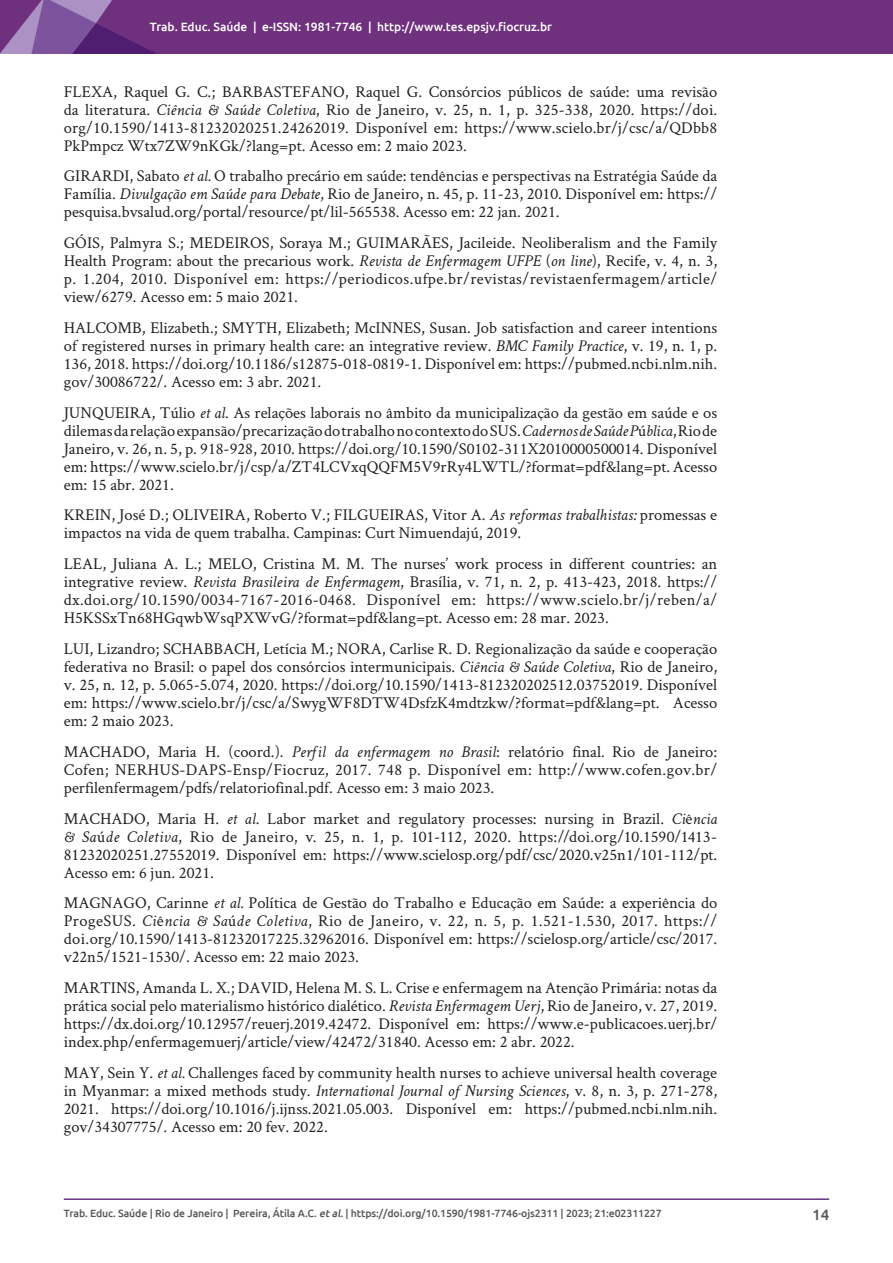
<style>
.page{position:relative;width:893px;height:1263px;background:#fff}
.page>*{position:absolute;margin:0;border:0;box-sizing:border-box;transform-origin:0 0}
.t1{font:16.5px/18px "Crimson Text";color:#231f20;text-align:justify}
.t2{font:500 15px "Ubuntu";color:#57585a}
.t3{font:500 12px "Ubuntu";color:#fff}
.t4{font:500 10.5px "Ubuntu";letter-spacing:-.01em;color:#57585a}
.s1{font-style:italic}
</style>
<div class="page">
<hr style="left:64px;top:1198px;width:765px;height:2px;background:#693486">
<img style="left:0;top:0;width:893px;height:53px">
<p class="t3" style="left:150px;top:19px;width:404px">Trab. Educ. Saúde | e-ISSN: 1981-7746 | http://www.tes.epsjv.fiocruz.br</p>
<p class="t1" style="left:64px;top:82px;width:655px">FLEXA, Raquel G. C.; BARBASTEFANO, Raquel G. Consórcios públicos de saúde: uma revisão da literatura. <span class="s1">Ciência &amp; Saúde Coletiva</span>, Rio de Janeiro, v. 25, n. 1, p. 325-338, 2020. https://doi. org/10.1590/1413-81232020251.24262019. Disponível em: https://www.scielo.br/j/csc/a/QDbb8<br>PkPmpcz Wtx7ZW9nKGk/?lang=pt. Acesso em: 2 maio 2023.</p>
<p class="t1" style="left:64px;top:166px;width:655px">GIRARDI, Sabato <span class="s1">et al.</span> O trabalho precário em saúde: tendências e perspectivas na Estratégia Saúde da Família. <span class="s1">Divulgação em Saúde para Debate</span>, Rio de Janeiro, n. 45, p. 11-23, 2010. Disponível em: https:// pesquisa.bvsalud.org/portal/resource/pt/lil-565538. Acesso em: 22 jan. 2021.</p>
<p class="t1" style="left:64px;top:233px;width:655px">GÓIS, Palmyra S.; MEDEIROS, Soraya M.; GUIMARÃES, Jacileide. Neoliberalism and the Family Health Program: about the precarious work. <span class="s1">Revista de Enfermagem UFPE</span> (<span class="s1">on line</span>), Recife, v. 4, n. 3, p. 1.204, 2010. Disponível em: https://periodicos.ufpe.br/revistas/revistaenfermagem/article/ view/6279. Acesso em: 5 maio 2021.</p>
<p class="t1" style="left:64px;top:318px;width:655px">HALCOMB, Elizabeth.; SMYTH, Elizabeth; McINNES, Susan. Job satisfaction and career intentions of registered nurses in primary health care: an integrative review. <span class="s1">BMC Family Practice</span>, v. 19, n. 1, p.<br>136, 2018. https://doi.org/10.1186/s12875-018-0819-1. Disponível em: https://pubmed.ncbi.nlm.nih. gov/30086722/. Acesso em: 3 abr. 2021.</p>
<p class="t1" style="left:64px;top:403px;width:655px">JUNQUEIRA, Túlio <span class="s1">et al</span>. As relações laborais no âmbito da municipalização da gestão em saúde e os dilemas da relação expansão/precarização do trabalho no contexto do SUS. <span class="s1">Cadernos de Saúde P</span>ú<span class="s1">blica</span>, Rio de Janeiro, v. 26, n. 5, p. 918-928, 2010. https://doi.org/10.1590/S0102-311X2010000500014. Disponível em: https://www.scielo.br/j/csp/a/ZT4LCVxqQQFM5V9rRy4LWTL/?format=pdf&amp;lang=pt. Acesso em: 15 abr. 2021.</p>
<p class="t1" style="left:64px;top:505px;width:655px">KREIN, José D.; OLIVEIRA, Roberto V.; FILGUEIRAS, Vitor A. <span class="s1">As reformas trabalhistas:</span> promessas e impactos na vida de quem trabalha. Campinas: Curt Nimuendajú, 2019.</p>
<p class="t1" style="left:64px;top:554px;width:655px">LEAL, Juliana A. L.; MELO, Cristina M. M. The nurses’ work process in different countries: an integrative review. <span class="s1">Revista Brasileira de Enfermagem</span>, Brasília, v. 71, n. 2, p. 413-423, 2018. https:// dx.doi.org/10.1590/0034-7167-2016-0468. Disponível em: https://www.scielo.br/j/reben/a/ H5KSSxTn68HGqwbWsqPXWvG/?format=pdf&amp;lang=pt. Acesso em: 28 mar. 2023.</p>
<p class="t1" style="left:64px;top:639px;width:655px">LUI, Lizandro; SCHABBACH, Letícia M.; NORA, Carlise R. D. Regionalização da saúde e cooperação federativa no Brasil: o papel dos consórcios intermunicipais. <span class="s1">Ciência &amp; Saúde Coletiva</span>, Rio de Janeiro, v. 25, n. 12, p. 5.065-5.074, 2020. https://doi.org/10.1590/1413-812320202512.03752019. Disponível em: https://www.scielo.br/j/csc/a/SwygWF8DTW4DsfzK4mdtzkw/?format=pdf&amp;lang=pt. Acesso em: 2 maio 2023.</p>
<p class="t1" style="left:64px;top:742px;width:655px">MACHADO, Maria H. (coord.). <span class="s1">Perfil da enfermagem no Brasil</span>: relatório final<span class="s1">.</span> Rio de Janeiro:<br>Cofen; NERHUS-DAPS-Ensp/Fiocruz, 2017. 748 p. Disponível em: http://www.cofen.gov.br/ perfilenfermagem/pdfs/relatoriofinal.pdf. Acesso em: 3 maio 2023.</p>
<p class="t1" style="left:64px;top:809px;width:655px">MACHADO, Maria H. <span class="s1">et al</span>. Labor market and regulatory processes: nursing in Brazil. <span class="s1">Ci</span>ê<span class="s1">ncia &amp; Sa</span>ú<span class="s1">de Coletiva</span>, Rio de Janeiro, v. 25, n. 1, p. 101-112, 2020. https://doi.org/10.1590/1413- 81232020251.27552019. Disponível em: https://www.scielosp.org/pdf/csc/2020.v25n1/101-112/pt.<br>Acesso em: 6 jun. 2021.</p>
<p class="t1" style="left:64px;top:893px;width:655px">MAGNAGO, Carinne <span class="s1">et al.</span> Política de Gestão do Trabalho e Educação em Saúde: a experiência do ProgeSUS. <span class="s1">Ci</span>ê<span class="s1">ncia &amp; Sa</span>ú<span class="s1">de Coletiva</span>, Rio de Janeiro, v. 22, n. 5, p. 1.521-1.530, 2017. https:// doi.org/10.1590/1413-81232017225.32962016. Disponível em: https://scielosp.org/article/csc/2017. v22n5/1521-1530/. Acesso em: 22 maio 2023.</p>
<p class="t1" style="left:64px;top:978px;width:655px">MARTINS, Amanda L. X.; DAVID, Helena M. S. L. Crise e enfermagem na Atenção Primária: notas da prática social pelo materialismo histórico dialético. <span class="s1">Revista Enfermagem Uerj</span>, Rio de Janeiro, v. 27, 2019. https://dx.doi.org/10.12957/reuerj.2019.42472. Disponível em: https://www.e-publicacoes.uerj.br/ index.php/enfermagemuerj/article/view/42472/31840. Acesso em: 2 abr. 2022.</p>
<p class="t1" style="left:64px;top:1063px;width:655px">MAY, Sein Y. <span class="s1">et al.</span> Challenges faced by community health nurses to achieve universal health coverage in Myanmar: a mixed methods study. <span class="s1">International Journal of Nursing Sciences</span>, v. 8, n. 3, p. 271-278, 2021. https://doi.org/10.1016/j.ijnss.2021.05.003. Disponível em: https://pubmed.ncbi.nlm.nih. gov/34307775/. Acesso em: 20 fev. 2022.</p>
<p class="t4" style="left:64px;top:1206px;width:599px">Trab. Educ. Saúde | Rio de Janeiro | Pereira, Átila A.C. <span class="s1">etal.</span>| https://doi.org/10.1590/1981-7746-ojs2311 | 2023; 21:e02311227</p>
<p class="t2" style="left:812px;top:1205px;width:19px">14</p>
</div>
